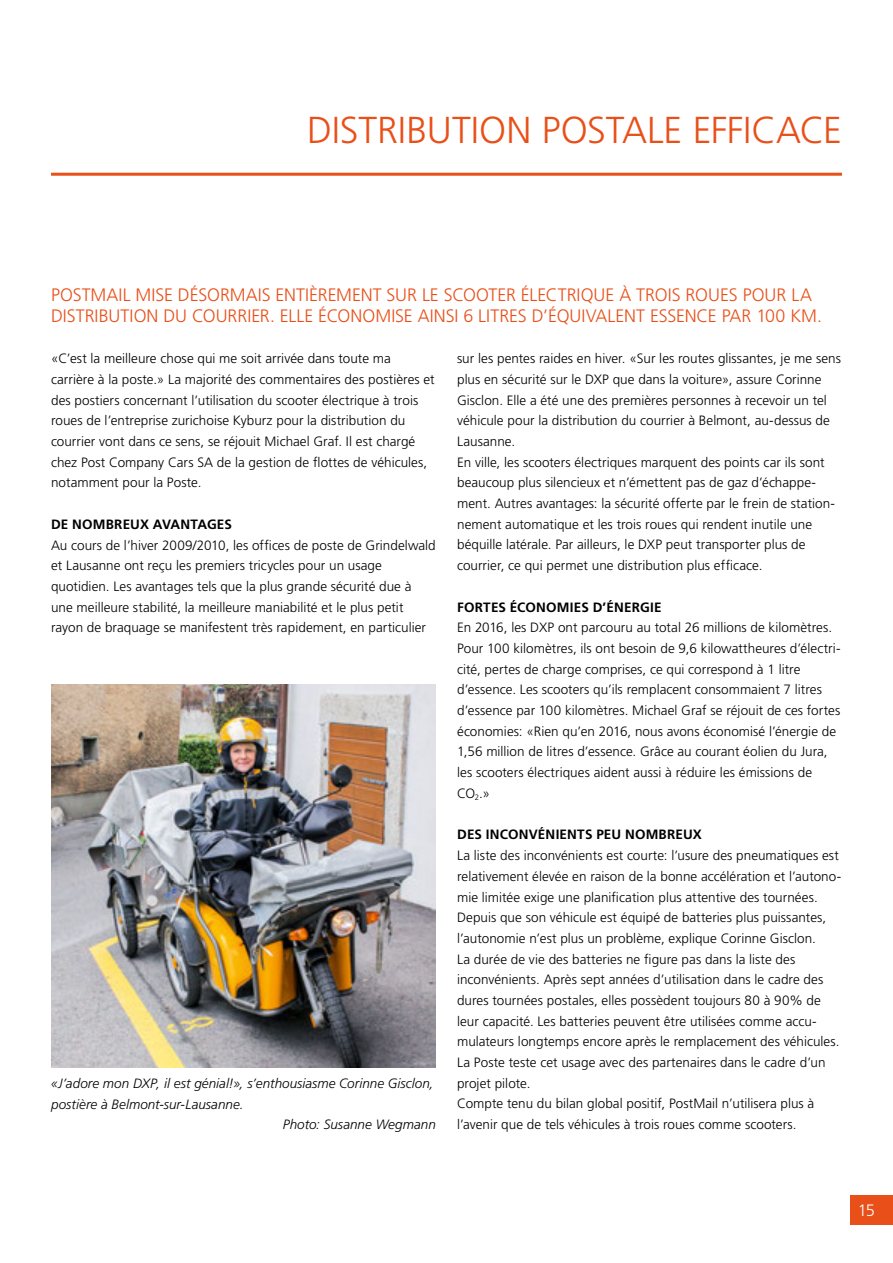
<style>
.page{position:relative;width:893px;height:1263px;background:#fff}
.page>*{position:absolute;margin:0;border:0;box-sizing:border-box;transform-origin:0 0}
.t1{font:300 37.5px "Frutiger LT Std";letter-spacing:-.005em;color:#e94f18}
.t2{font:300 18px/20.7px "Frutiger LT Std";color:#e94f18}
.t3{font:300 16.5px "Frutiger LT Std";color:#fff}
.t4{font:300 13.5px/20.7px "Frutiger LT Std";letter-spacing:.005em;color:#000}
.t5{font:italic 300 13.5px "Frutiger LT Std";color:#000}
.t6{font:700 13.5px "Frutiger LT Std";letter-spacing:.015em;color:#000}
</style>
<div class="page">
<div style="left:850px;top:1195px;width:43px;height:30px;background:#e94f18"></div>
<hr style="left:51px;top:173px;width:791px;height:3px;background:#e94f18">
<img style="left:51px;top:684px;width:385px;height:383px">
<h1 class="t1" style="left:307px;top:109px;width:536px">DISTRIBUTION POSTALE EFFICACE</h1>
<h2 class="t2" style="left:51px;top:285px;width:772px">POSTMAIL MISE DÉSORMAIS ENTIÈREMENT SUR LE SCOOTER ÉLECTRIQUE À TROIS ROUES POUR LA<br>DISTRIBUTION DU COURRIER. ELLE ÉCONOMISE AINSI 6 LITRES D’ÉQUIVALENT ESSENCE PAR 100 KM.</h2>
<p class="t4" style="left:51px;top:348px;width:385px">«C’est la meilleure chose qui me soit arrivée dans toute ma carrière à la poste.» La majorité des commentaires des postières et des postiers concernant l’utilisation du scooter électrique à trois roues de l’entreprise zurichoise Kyburz pour la distribution du courrier vont dans ce sens, se réjouit Michael Graf. Il est chargé chez Post Company Cars SA de la gestion de flottes de véhicules, notamment pour la Poste.</p>
<p class="t6" style="left:51px;top:516px;width:182px">DE NOMBREUX AVANTAGES</p>
<p class="t4" style="left:51px;top:535px;width:386px">Au cours de l’hiver 2009/2010, les offices de poste de Grindelwald et Lausanne ont reçu les premiers tricycles pour un usage quotidien. Les avantages tels que la plus grande sécurité due à une meilleure stabilité, la meilleure maniabilité et le plus petit rayon de braquage se manifestent très rapidement, en particulier</p>
<p class="t4" style="left:457px;top:348px;width:385px">sur les pentes raides en hiver. «Sur les routes glissantes, je me sens plus en sécurité sur le DXP que dans la voiture», assure Corinne Gisclon. Elle a été une des premières personnes à recevoir un tel véhicule pour la distribution du courrier à Belmont, au-dessus de Lausanne.<br>En ville, les scooters électriques marquent des points car ils sont beaucoup plus silencieux et n’émettent pas de gaz d’échappe&shy;ment. Autres avantages: la sécurité offerte par le frein de station&shy;nement automatique et les trois roues qui rendent inutile une béquille latérale. Par ailleurs, le DXP peut transporter plus de courrier, ce qui permet une distribution plus efficace.</p>
<p class="t6" style="left:457px;top:599px;width:206px">FORTES ÉCONOMIES D’ÉNERGIE</p>
<p class="t4" style="left:457px;top:617px;width:385px">En 2016, les DXP ont parcouru au total 26 millions de kilomètres.<br>Pour 100 kilomètres, ils ont besoin de 9,6 kilowattheures d’électri&shy;cité, pertes de charge comprises, ce qui correspond à 1 litre d’essence. Les scooters qu’ils remplacent consommaient 7 litres d’essence par 100 kilomètres. Michael Graf se réjouit de ces fortes économies: «Rien qu’en 2016, nous avons économisé l’énergie de 1,56 million de litres d’essence. Grâce au courant éolien du Jura, les scooters électriques aident aussi à réduire les émissions de CO<sub>2</sub>.»</p>
<p class="t6" style="left:457px;top:827px;width:246px">DES INCONVÉNIENTS PEU NOMBREUX</p>
<p class="t4" style="left:457px;top:845px;width:386px">La liste des inconvénients est courte: l’usure des pneumatiques est relativement élevée en raison de la bonne accélération et l’autono&shy;mie limitée exige une planification plus attentive des tournées.<br>Depuis que son véhicule est équipé de batteries plus puissantes, l’autonomie n’est plus un problème, explique Corinne Gisclon.<br>La durée de vie des batteries ne figure pas dans la liste des inconvénients. Après sept années d’utilisation dans le cadre des dures tournées postales, elles possèdent toujours 80 à 90% de leur capacité. Les batteries peuvent être utilisées comme accu&shy;mulateurs longtemps encore après le remplacement des véhicules.<br>La Poste teste cet usage avec des partenaires dans le cadre d’un projet pilote.<br>Compte tenu du bilan global positif, PostMail n’utilisera plus à l’avenir que de tels véhicules à trois roues comme scooters.</p>
<p class="t5" style="left:51px;top:1075px;width:384px">«J’adore mon DXP, il est génial!», s’enthousiasme Corinne Gisclon,</p>
<p class="t5" style="left:51px;top:1096px;width:194px">postière à Belmont-sur-Lausanne.</p>
<p class="t5" style="left:283px;top:1117px;width:154px">Photo: Susanne Wegmann</p>
<p class="t3" style="left:858px;top:1201px;width:19px">15</p>
</div>
